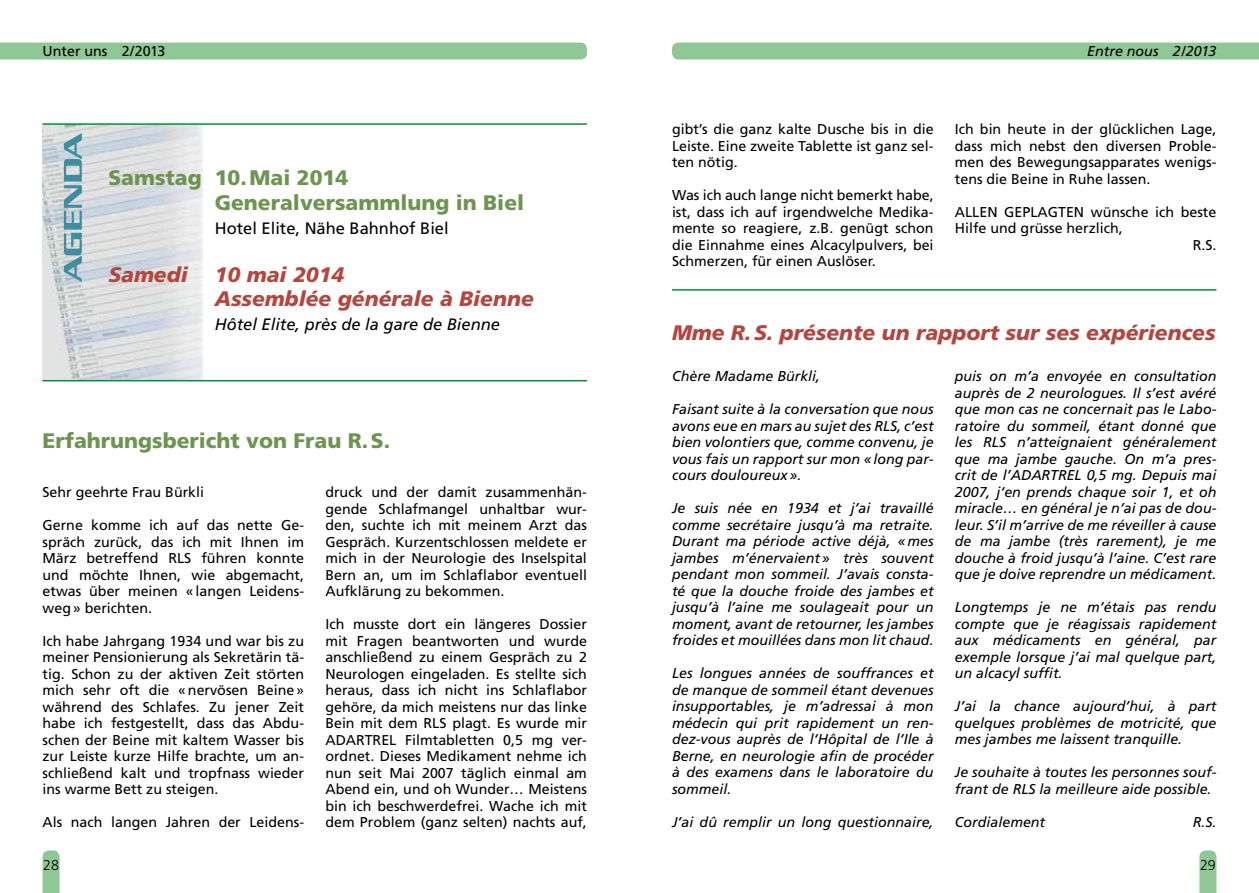
<style>
.page{position:relative;width:1259px;height:893px;background:#fff}
.page>*{position:absolute;margin:0;border:0;box-sizing:border-box;transform-origin:0 0}
.t1{font:italic 900 21px/24px "Frutiger";color:#b3473f}
.t2{font:900 21px/25.5px "Frutiger";color:#6d9450}
.t3{font:italic 16.5px "Frutiger";color:#000}
.t4{font:16.5px "Frutiger";color:#000}
.t5{font:14.25px/16.5px "Frutiger";color:#000;text-align:justify}
.t6{font:italic 14.25px/16.5px "Frutiger";color:#000;text-align:justify}
.t7{font:300 14.25px "Frutiger";color:#000}
</style>
<div class="page">
<div style="left:0;top:43px;width:587px;height:17px;background:#90c796"></div>
<svg style="left:43px;top:850px;width:17px;height:43px"></svg>
<div style="left:672px;top:43px;width:587px;height:17px;background:#90c796"></div>
<svg style="left:1199px;top:850px;width:17px;height:43px"></svg>
<img style="left:43px;top:125px;width:159px;height:255px">
<svg style="left:64px;top:133px;width:18px;height:149px;background:#87b1bc"></svg>
<hr style="left:43px;top:123px;width:544px;height:2px;background:#009037">
<hr style="left:43px;top:380px;width:544px;height:1px;background:#009037">
<hr style="left:672px;top:289px;width:544px;height:2px;background:#009037">
<p class="t5" style="left:43px;top:43px;width:124px">Unter uns 2/2013</p>
<h1 class="t2" style="left:215px;top:164px;width:311px;text-indent:-106px">Samstag 10.Mai 2014<br>Generalversammlung in Biel</h1>
<p class="t4" style="left:215px;top:219px;width:235px">Hotel Elite, Nähe Bahnhof Biel</p>
<h1 class="t1" style="left:108px;top:263px;width:81px">Samedi</h1>
<h1 class="t1" style="left:215px;top:263px;width:321px">10 mai 2014<br>Assemblée générale à Bienne</h1>
<p class="t3" style="left:215px;top:315px;width:287px">Hôtel Elite, près de la gare de Bienne</p>
<h1 class="t2" style="left:43px;top:427px;width:349px">Erfahrungsbericht von Frau R.S.</h1>
<p class="t5" style="left:43px;top:484px;width:163px">Sehr geehrte Frau Bürkli</p>
<p class="t5" style="left:43px;top:517px;width:263px">Gerne komme ich auf das nette Ge&shy;spräch zurück, das ich mit Ihnen im März betreffend RLS führen konnte und möchte Ihnen, wie abgemacht, etwas über meinen «langen Leidens&shy;weg» berichten.</p>
<p class="t5" style="left:43px;top:632px;width:263px">Ich habe Jahrgang 1934 und war bis zu meiner Pensionierung als Sekretärin tä&shy;tig. Schon zu der aktiven Zeit störten mich sehr oft die «nervösen Beine» während des Schlafes. Zu jener Zeit habe ich festgestellt, dass das Abdu&shy;schen der Beine mit kaltem Wasser bis zur Leiste kurze Hilfe brachte, um an&shy;schließend kalt und tropfnass wieder ins warme Bett zu steigen.</p>
<p class="t5" style="left:43px;top:814px;width:263px">Als nach langen Jahren der Leidens-</p>
<p class="t7" style="left:43px;top:857px;width:17px">28</p>
<p class="t5" style="left:325px;top:484px;width:263px">druck und der damit zusammenhän&shy;gende Schlafmangel unhaltbar wur&shy;den, suchte ich mit meinem Arzt das Gespräch. Kurzentschlossen meldete er mich in der Neurologie des Inselspital Bern an, um im Schlaflabor eventuell Aufklärung zu bekommen.</p>
<p class="t5" style="left:325px;top:616px;width:263px">Ich musste dort ein längeres Dossier mit Fragen beantworten und wurde anschließend zu einem Gespräch zu 2<br>Neurologen eingeladen. Es stellte sich heraus, dass ich nicht ins Schlaflabor gehöre, da mich meistens nur das linke Bein mit dem RLS plagt. Es wurde mir ADARTREL Filmtabletten 0,5 mg ver&shy;ordnet. Dieses Medikament nehme ich nun seit Mai 2007 täglich einmal am Abend ein, und oh Wunder… Meistens bin ich beschwerdefrei. Wache ich mit dem Problem (ganz selten) nachts auf,</p>
<p class="t6" style="left:1087px;top:43px;width:131px">Entre nous 2/2013</p>
<p class="t5" style="left:672px;top:121px;width:263px">gibt’s die ganz kalte Dusche bis in die Leiste. Eine zweite Tablette ist ganz sel&shy;ten nötig.</p>
<p class="t5" style="left:672px;top:187px;width:263px">Was ich auch lange nicht bemerkt habe, ist, dass ich auf irgendwelche Medika&shy;mente so reagiere, z.B. genügt schon die Einnahme eines Alcacylpulvers, bei Schmerzen, für einen Auslöser.</p>
<p class="t5" style="left:955px;top:121px;width:263px">Ich bin heute in der glücklichen Lage, dass mich nebst den diversen Proble&shy;men des Bewegungsapparates wenigs&shy;tens die Beine in Ruhe lassen.</p>
<p class="t5" style="left:955px;top:204px;width:263px">ALLEN GEPLAGTEN wünsche ich beste</p>
<p class="t5" style="left:955px;top:220px;width:169px">Hilfe und grüsse herzlich,</p>
<p class="t5" style="left:1192px;top:237px;width:25px">R.S.</p>
<h1 class="t1" style="left:672px;top:320px;width:545px">Mme R.S. présente un rapport sur ses expériences</h1>
<p class="t6" style="left:672px;top:368px;width:150px">Chère Madame Bürkli,</p>
<p class="t6" style="left:672px;top:401px;width:263px">Faisant suite à la conversation que nous avons eue en mars au sujet des RLS, c’est bien volontiers que, comme convenu, je vous fais un rapport sur mon «long par&shy;cours douloureux».</p>
<p class="t6" style="left:672px;top:500px;width:263px">Je suis née en 1934 et j’ai travaillé comme secrétaire jusqu’à ma retraite.<br>Durant ma période active déjà, «mes jambes m’énervaient» très souvent pendant mon sommeil. J’avais consta&shy;té que la douche froide des jambes et jusqu’à l’aine me soulageait pour un moment, avant de retourner, les jambes froides et mouillées dans mon lit chaud.</p>
<p class="t6" style="left:672px;top:665px;width:263px">Les longues années de souffrances et de manque de sommeil étant devenues insupportables, je m’adressai à mon médecin qui prit rapidement un ren&shy;dez-vous auprès de l‘Hôpital de l’Ile à Berne, en neurologie afin de procéder à des examens dans le laboratoire du sommeil.</p>
<p class="t6" style="left:672px;top:813px;width:263px">J’ai dû remplir un long questionnaire,</p>
<p class="t6" style="left:955px;top:368px;width:263px">puis on m’a envoyée en consultation auprès de 2 neurologues. Il s’est avéré que mon cas ne concernait pas le Labo&shy;ratoire du sommeil, étant donné que les RLS n’atteignaient généralement que ma jambe gauche. On m’a pres&shy;crit de l’ADARTREL 0,5 mg. Depuis mai 2007, j‘en prends chaque soir 1, et oh miracle… en général je n’ai pas de dou&shy;leur. S’il m’arrive de me réveiller à cause de ma jambe (très rarement), je me douche à froid jusqu’à l’aine. C’est rare que je doive reprendre un médicament.</p>
<p class="t6" style="left:955px;top:599px;width:263px">Longtemps je ne m’étais pas rendu compte que je réagissais rapidement aux médicaments en général, par exemple lorsque j’ai mal quelque part, un alcacyl suffit.</p>
<p class="t6" style="left:955px;top:698px;width:263px">J’ai la chance aujourd’hui, à part quelques problèmes de motricité, que mes jambes me laissent tranquille.</p>
<p class="t6" style="left:955px;top:764px;width:263px">Je souhaite à toutes les personnes souf&shy;frant de RLS la meilleure aide possible.</p>
<p class="t6" style="left:955px;top:813px;width:92px">Cordialement</p>
<p class="t6" style="left:1192px;top:813px;width:25px">R.S.</p>
<p class="t7" style="left:1200px;top:857px;width:17px">29</p>
</div>
